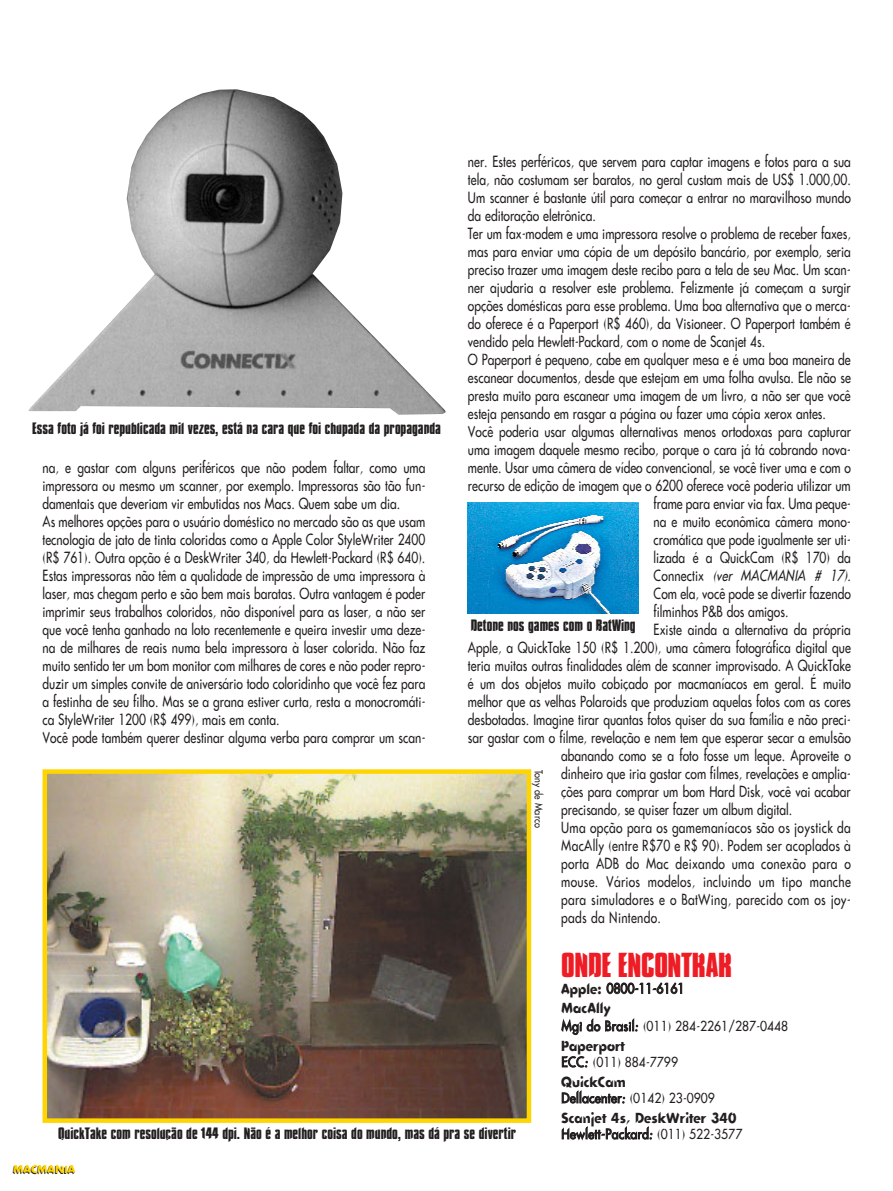
<style>
.page{position:relative;width:893px;height:1191px;background:#fff}
.page>*{position:absolute;margin:0;border:0;box-sizing:border-box;transform-origin:0 0}
.t1{font:700 31.5px "Compacta Vitima";letter-spacing:-.015em;color:#ee1c24}
.t2{font:15px/18px "Futura Vitima";color:#231f1f;scale:.8 1}
.t3{font:15px "Futura Vitima";letter-spacing:.025em;color:#231f1f;scale:.8 1}
.t4{font:700 15px "Compacta Vitima";color:#231f1f}
.t5{font:italic 15px "Futura Vitima";color:#231f1f;scale:.8 1}
.t6{font:700 13.5px/19.6px "Futura Vitima";color:#231f1f;scale:.9 1}
.t7{font:13.5px "Futura Vitima";letter-spacing:.025em;color:#231f1f;scale:.9 1}
.t8{font:13.5px "Futura Vitima";color:#231f1f;scale:.9 1}
.t9{font:10.5px "Futura Vitima";color:#231f1f;scale:.87 1}
.t10{font:700 10.5px "Futura Vitima";color:#ffd500}
.s1{font-style:normal}
.s2{font-weight:400}
</style>
<div class="page">
<img style="left:28px;top:89px;width:417px;height:326px">
<img style="left:468px;top:503px;width:170px;height:111px">
<img style="left:48px;top:774px;width:478px;height:344px">
<div style="left:43px;top:769px;width:488px;height:354px;border:4px solid #ffd500"></div>
<p class="t2" style="left:468px;top:154px;width:480px">ner. Estes perféricos, que servem para captar imagens e fotos para a sua</p>
<p class="t2" style="left:468px;top:172px;width:480px">tela, não costumam ser baratos, no geral custam mais de US$ 1.000,00.</p>
<p class="t2" style="left:468px;top:190px;width:480px">Um scanner é bastante útil para começar a entrar no maravilhoso mundo</p>
<p class="t2" style="left:468px;top:208px;width:161px">da editoração eletrônica.</p>
<p class="t2" style="left:468px;top:226px;width:480px">Ter um fax-modem e uma impressora resolve o problema de receber faxes,</p>
<p class="t2" style="left:468px;top:244px;width:480px">mas para enviar uma cópia de um depósito bancário, por exemplo, seria</p>
<p class="t2" style="left:468px;top:262px;width:480px">preciso trazer uma imagem deste recibo para a tela de seu Mac. Um scan-</p>
<p class="t2" style="left:468px;top:280px;width:480px">ner ajudaria a resolver este problema. Felizmente já começam a surgir</p>
<p class="t2" style="left:468px;top:298px;width:480px">opções domésticas para esse problema. Uma boa alternativa que o merca-</p>
<p class="t2" style="left:468px;top:316px;width:480px">do oferece é a Paperport (R$ 460), da Visioneer. O Paperport também é</p>
<p class="t2" style="left:468px;top:334px;width:373px">vendido pela Hewlett-Packard, com o nome de Scanjet 4s.</p>
<p class="t2" style="left:468px;top:352px;width:480px">O Paperport é pequeno, cabe em qualquer mesa e é uma boa maneira de</p>
<p class="t2" style="left:468px;top:370px;width:480px">escanear documentos, desde que estejam em uma folha avulsa. Ele não se</p>
<p class="t2" style="left:468px;top:388px;width:480px">presta muito para escanear uma imagem de um livro, a não ser que você</p>
<p class="t2" style="left:468px;top:406px;width:449px">esteja pensando em rasgar a página ou fazer uma cópia xerox antes.</p>
<p class="t2" style="left:468px;top:424px;width:480px">Você poderia usar algumas alternativas menos ortodoxas para capturar</p>
<p class="t2" style="left:468px;top:442px;width:480px">uma imagem daquele mesmo recibo, porque o cara já tá cobrando nova-</p>
<p class="t2" style="left:468px;top:460px;width:480px">mente. Usar uma câmera de vídeo convencional, se você tiver uma e com o</p>
<p class="t2" style="left:468px;top:478px;width:480px">recurso de edição de imagem que o 6200 oferece você poderia utilizar um</p>
<p class="t2" style="left:653px;top:496px;width:248px">frame para enviar via fax. Uma peque-</p>
<p class="t2" style="left:653px;top:514px;width:248px">na e muito econômica câmera mono-</p>
<p class="t2" style="left:653px;top:532px;width:248px">cromática que pode igualmente ser uti-</p>
<p class="t2" style="left:653px;top:550px;width:248px">lizada é a QuickCam (R$ 170) da</p>
<p class="t5" style="left:653px;top:568px;width:248px"><span class="s1">C o n n e c t i x</span> (ver MACMANIA # 17)<span class="s1">.</span></p>
<p class="t2" style="left:653px;top:586px;width:248px">Com ela, você pode se divertir fazendo</p>
<p class="t2" style="left:653px;top:604px;width:170px">filminhos P&amp;B dos amigos.</p>
<p class="t2" style="left:653px;top:622px;width:248px">Existe ainda a alternativa da própria</p>
<p class="t2" style="left:468px;top:640px;width:480px">Apple, a QuickTake 150 (R$ 1.200), uma câmera fotográfica digital que</p>
<p class="t2" style="left:468px;top:658px;width:480px">teria muitas outras finalidades além de scanner improvisado. A QuickTake</p>
<p class="t2" style="left:468px;top:676px;width:480px">é um dos objetos muito cobiçado por macmaníacos em geral. É muito</p>
<p class="t2" style="left:468px;top:694px;width:480px">melhor que as velhas Polaroids que produziam aquelas fotos com as cores</p>
<p class="t2" style="left:468px;top:712px;width:480px">desbotadas. Imagine tirar quantas fotos quiser da sua família e não preci-</p>
<p class="t2" style="left:468px;top:730px;width:480px">sar gastar com o filme, revelação e nem tem que esperar secar a emulsão</p>
<p class="t2" style="left:561px;top:748px;width:363px">abanando como se a foto fosse um leque. Aproveite o</p>
<p class="t2" style="left:561px;top:766px;width:363px">dinheiro que iria gastar com filmes, revelações e amplia-</p>
<p class="t2" style="left:561px;top:784px;width:363px">ções para comprar um bom Hard Disk, você vai acabar</p>
<p class="t2" style="left:561px;top:802px;width:290px">precisando, se quiser fazer um album digital.</p>
<p class="t3" style="left:561px;top:820px;width:363px">Uma opção para os gamemaníacos são os joystick da</p>
<p class="t3" style="left:561px;top:838px;width:363px">MacAlly (entre R$70 e R$ 90). Podem ser acoplados à</p>
<p class="t3" style="left:561px;top:856px;width:363px">porta ADB do Mac deixando uma conexão para o</p>
<p class="t3" style="left:561px;top:874px;width:363px">mouse. Vários modelos, incluindo um tipo manche</p>
<p class="t3" style="left:561px;top:892px;width:363px">para simuladores e o BatWing, parecido com os joy-</p>
<p class="t3" style="left:561px;top:910px;width:126px">pads da Nintendo.</p>
<h1 class="t1" style="left:561px;top:952px;width:172px">ONDE ENCONTRAR</h1>
<p class="t6" style="left:561px;top:980px;width:138px">Apple: <span class="s2">0800-11-6161<br></span>MacAlly</p>
<p class="t8" style="left:561px;top:1019px;width:253px">Mgi do Brasil: (011) 284-2261/287-0448</p>
<p class="t6" style="left:561px;top:1037px;width:72px">Paperport</p>
<p class="t8" style="left:561px;top:1055px;width:131px">ECC: (011) 884-7799</p>
<p class="t6" style="left:561px;top:1073px;width:73px">QuickCam</p>
<p class="t7" style="left:561px;top:1091px;width:172px">Dellacenter: (0142) 23-0909</p>
<p class="t6" style="left:561px;top:1109px;width:196px">Scanjet 4s, DeskWriter 340</p>
<p class="t7" style="left:561px;top:1127px;width:202px">Hewlett-Packard: (011) 522-3577</p>
<p class="t4" style="left:32px;top:422px;width:410px">Essa foto já foi republicada mil vezes, está na cara que foi chupada da propaganda</p>
<p class="t2" style="left:43px;top:460px;width:480px">na, e gastar com alguns periféricos que não podem faltar, como uma impressora ou mesmo um scanner, por exemplo. Impressoras são tão fun&shy;damentais que deveriam vir embutidas nos Macs. Quem sabe um dia.<br>As melhores opções para o usuário doméstico no mercado são as que usam tecnologia de jato de tinta coloridas como a Apple Color StyleWriter 2400 (R$ 761). Outra opção é a DeskWriter 340, da Hewlett-Packard (R$ 640).<br>Estas impressoras não têm a qualidade de impressão de uma impressora à laser, mas chegam perto e são bem mais baratas. Outra vantagem é poder imprimir seus trabalhos coloridos, não disponível para as laser, a não ser que você tenha ganhado na loto recentemente e queira investir uma deze&shy;na de milhares de reais numa bela impressora à laser colorida. Não faz muito sentido ter um bom monitor com milhares de cores e não poder repro&shy;duzir um simples convite de aniversário todo coloridinho que você fez para a festinha de seu filho. Mas se a grana estiver curta, resta a monocromáti&shy;ca StyleWriter 1200 (R$ 499), mais em conta.<br>Você pode também querer destinar alguma verba para comprar um scan-</p>
<p class="t4" style="left:470px;top:619px;width:166px">Detone nos games com o BatWing</p>
<p class="t9" style="left:544px;top:770px;width:68px;rotate:90deg">Tony de Marco</p>
<p class="t4" style="left:58px;top:1128px;width:459px">QuickTake com resolução de 144 dpi. Não é a melhor coisa do mundo, mas dá pra se divertir</p>
<p class="t10" style="left:13px;top:1165px;width:63px">MACMANIA</p>
</div>
